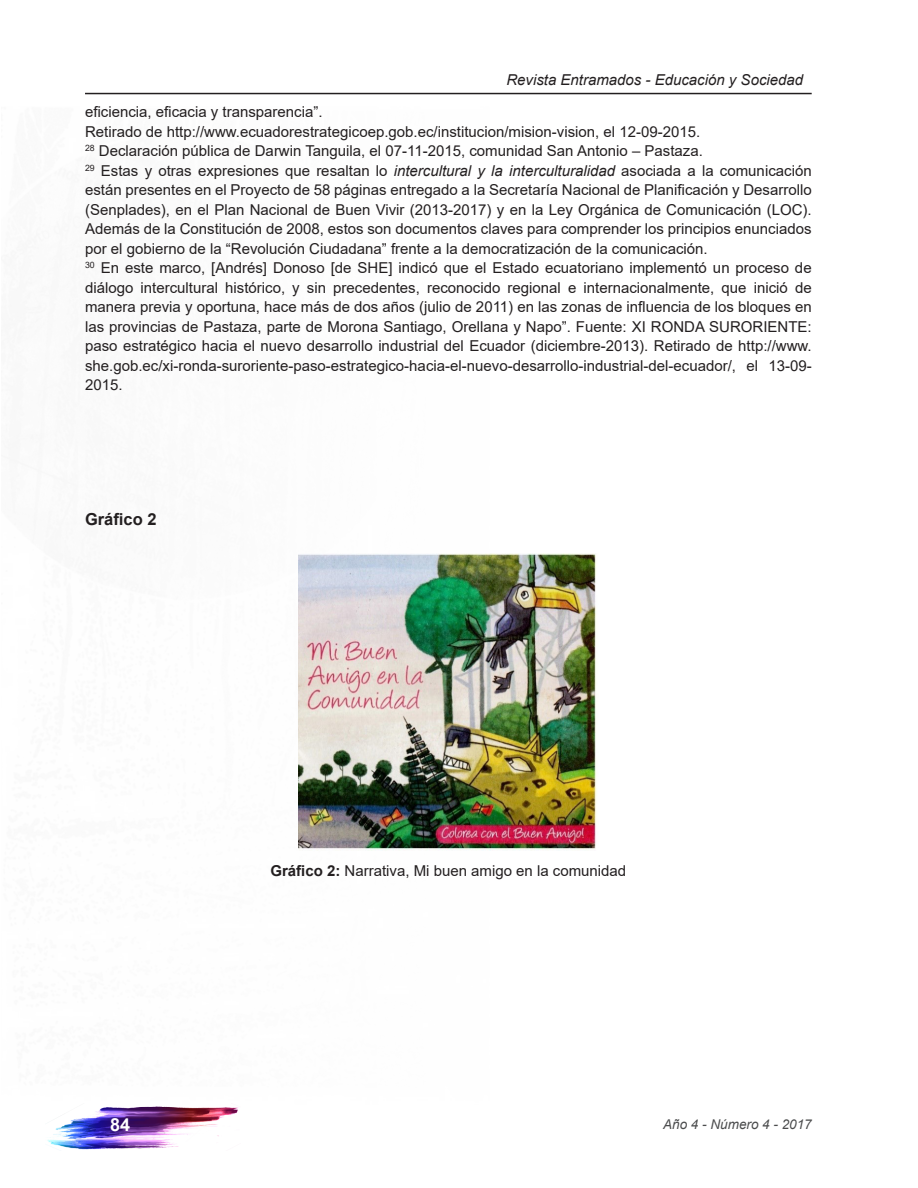
<style>
.page{position:relative;width:918px;height:1188px;background:#fff}
.page>*{position:absolute;margin:0;border:0;box-sizing:border-box;transform-origin:0 0}
.t1{font:700 18px "Arial";color:#fff}
.Fechas{font:700 16.5px "Arial";color:#231f20}
.Fechas-2{font:15px/19.5px "Arial";color:#231f20;text-align:justify}
.t2{font:italic 15px "Arial";color:#231f20}
.t3{font:italic 13.5px "Arial";color:#4b4c4d}
.s1{font-style:italic}
.s2{font-weight:700}
</style>
<div class="page">
<img style="left:47px;top:1106px;width:191px;height:44px">
<hr style="left:85px;top:93px;width:727px;height:1px;background:#231f20">
<img style="left:298px;top:553px;width:299px;height:298px">
<p class="t2" style="left:506px;top:70px;width:298px">Revista Entramados - Educación y Sociedad</p>
<p class="Fechas-2" style="left:85px;top:102px;width:239px">eficiencia, eficacia y transparencia”.</p>
<p class="Fechas-2" style="left:85px;top:122px;width:617px">Retirado de http://www.ecuadorestrategicoep.gob.ec/institucion/mision-vision, el 12-09-2015.</p>
<p class="Fechas-2" style="left:85px;top:141px;width:619px"><sup>28</sup> Declaración pública de Darwin Tanguila, el 07-11-2015, comunidad San Antonio – Pastaza.</p>
<p class="Fechas-2" style="left:85px;top:161px;width:728px"><sup>29</sup> Estas y otras expresiones que resaltan lo <span class="s1">intercultural y la interculturalidad</span> asociada a la comunicación están presentes en el Proyecto de 58 páginas entregado a la Secretaría Nacional de Planificación y Desarrollo (Senplades), en el Plan Nacional de Buen Vivir (2013-2017) y en la Ley Orgánica de Comunicación (LOC).<br>Además de la Constitución de 2008, estos son documentos claves para comprender los principios enunciados por el gobierno de la “Revolución Ciudadana” frente a la democratización de la comunicación.</p>
<p class="Fechas-2" style="left:85px;top:258px;width:728px"><sup>30</sup> En este marco, [Andrés] Donoso [de SHE] indicó que el Estado ecuatoriano implementó un proceso de diálogo intercultural histórico, y sin precedentes, reconocido regional e internacionalmente, que inició de manera previa y oportuna, hace más de dos años (julio de 2011) en las zonas de influencia de los bloques en las provincias de Pastaza, parte de Morona Santiago, Orellana y Napo”. Fuente: XI RONDA SURORIENTE: paso estratégico hacia el nuevo desarrollo industrial del Ecuador (diciembre-2013). Retirado de http://www. she.gob.ec/xi-ronda-suroriente-paso-estrategico-hacia-el-nuevo-desarrollo-industrial-del-ecuador/, el 13-09- 2015.</p>
<p class="Fechas" style="left:85px;top:508px;width:73px">Gráfico 2</p>
<p class="t1" style="left:110px;top:1112px;width:22px">84</p>
<p class="Fechas-2" style="left:270px;top:861px;width:357px"><span class="s2">Gráfico 2:</span> Narrativa, Mi buen amigo en la comunidad</p>
<p class="t3" style="left:663px;top:1115px;width:150px">Año 4 - Número 4 - 2017</p>
</div>
